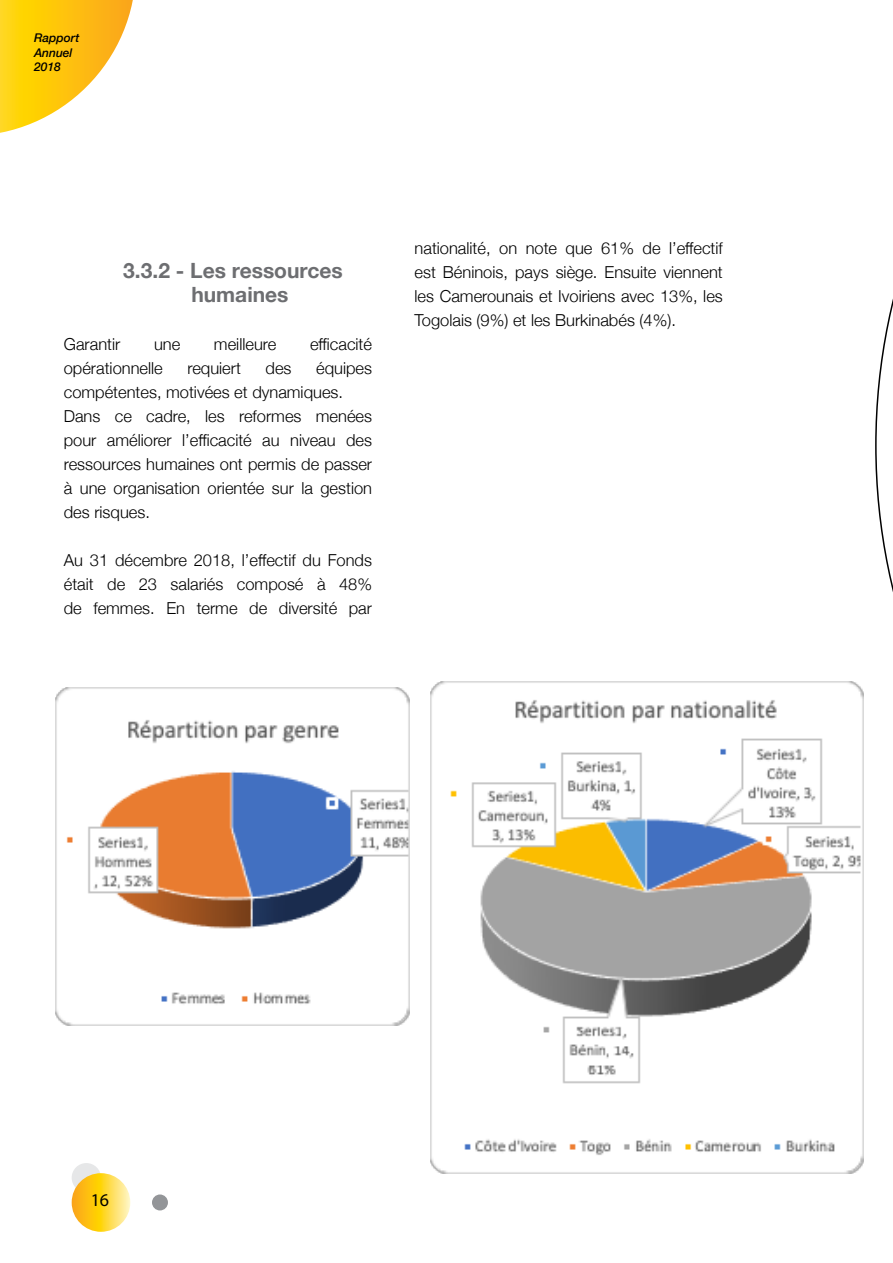
<style>
.page{position:relative;width:893px;height:1263px;background:#fff}
.page>*{position:absolute;margin:0;border:0;box-sizing:border-box;transform-origin:0 0}
.t1{font:700 21px/24px "Helvetica Neue";color:#6d6e71}
.t2{font:18px "Myriad Pro";color:#000}
.t3{font:300 16.5px/24px "Helvetica Neue";color:#000;text-align:justify}
.t4{font:italic 500 12px/14.4px "Helvetica Neue";color:#000}
</style>
<div class="page">
<svg style="left:0;top:0;width:133px;height:133px"></svg>
<div style="left:152px;top:1194px;width:16px;height:16px;background:#939598;border-radius:50%"></div>
<div style="left:72px;top:1163px;width:29px;height:29px;background:#e6e7e8;border-radius:50%"></div>
<svg style="left:72px;top:1173px;width:58px;height:59px;background:#fed137"></svg>
<img style="left:55px;top:687px;width:354px;height:339px">
<img style="left:431px;top:681px;width:432px;height:492px">
<svg style="left:875px;top:299px;width:18px;height:293px"></svg>
<p class="t4" style="left:34px;top:30px;width:47px">Rapport<br>Annuel<br>2018</p>
<p class="t1" style="left:191px;top:259px;width:153px;text-indent:-68px">3.3.2 - Les ressources humaines</p>
<p class="t3" style="left:64px;top:331px;width:58px">Garantir</p>
<p class="t3" style="left:154px;top:331px;width:28px">une</p>
<p class="t3" style="left:214px;top:331px;width:64px">meilleure</p>
<p class="t3" style="left:310px;top:331px;width:64px">efficacité</p>
<p class="t3" style="left:64px;top:355px;width:101px">opérationnelle</p>
<p class="t3" style="left:187px;top:355px;width:55px">requiert</p>
<p class="t3" style="left:266px;top:355px;width:27px">des</p>
<p class="t3" style="left:64px;top:355px;width:310px;text-align:left;text-indent:252px">équipes compétentes, motivées et dynamiques.<br>Dans ce cadre, les reformes menées pour améliorer l’efficacité au niveau des ressources humaines ont permis de passer à une organisation orientée sur la gestion des risques.</p>
<p class="t3" style="left:64px;top:547px;width:310px">Au 31 décembre 2018, l’effectif du Fonds était de 23 salariés composé à 48% de femmes. En terme de diversité par</p>
<p class="t3" style="left:415px;top:235px;width:310px">nationalité, on note que 61% de l’effectif est Béninois, pays siège. Ensuite viennent les Camerounais et Ivoiriens avec 13%, les Togolais (9%) et les Burkinabés (4%).</p>
<p class="t2" style="left:91px;top:1189px;width:20px">16</p>
</div>
